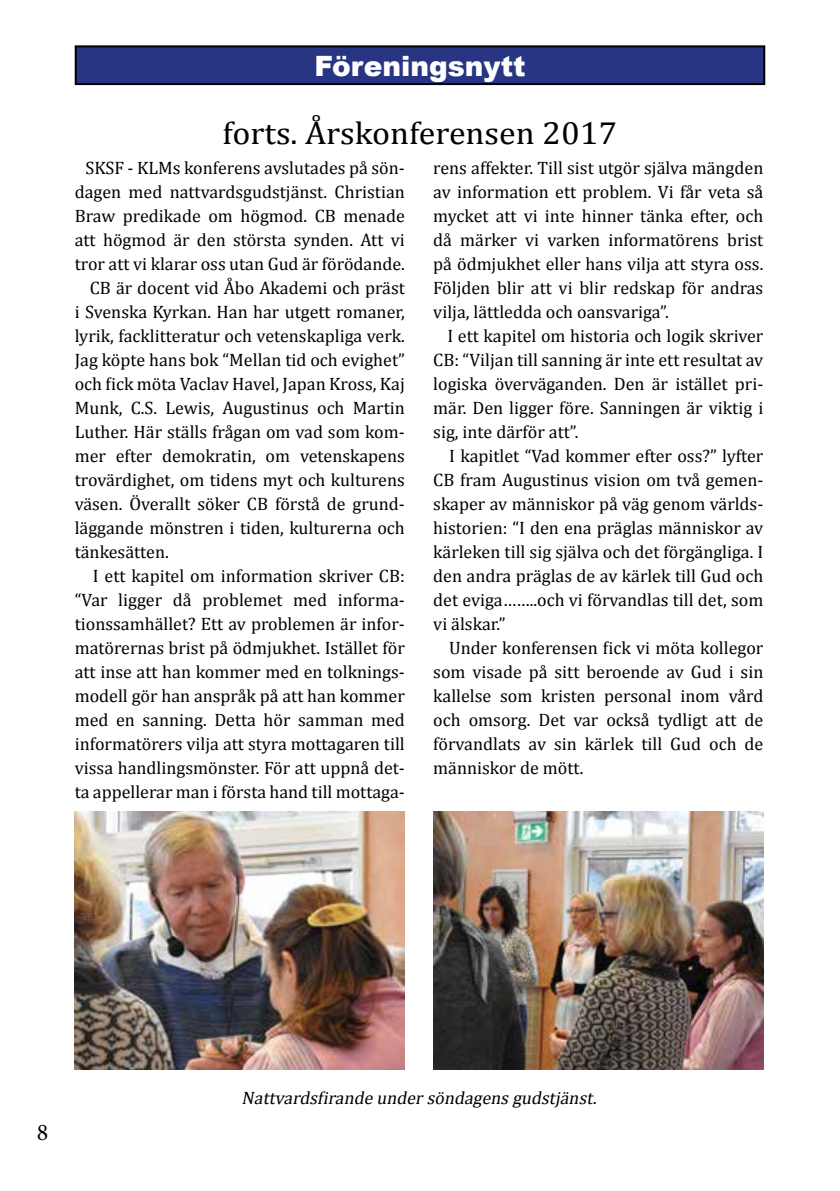
<style>
.page{position:relative;width:840px;height:1191px;background:#fff}
.page>*{position:absolute;margin:0;border:0;box-sizing:border-box;transform-origin:0 0}
.t1{font:32px "Cambria";color:#000;scale:1.06 1}
.t2{font:900 28px "Arial";color:#fff}
.t3{font:24px "Minion Pro";color:#000}
.t4{font:18px/24px "Cambria";color:#000;text-align:justify}
.t5{font:italic 18px "Cambria";color:#000}
</style>
<div class="page">
<div style="left:76px;top:46px;width:687px;height:38px;background:#283583"></div>
<div style="left:75px;top:45px;width:689px;height:40px;border:2px solid #000"></div>
<img style="left:75px;top:811px;width:329px;height:258px">
<img style="left:433px;top:811px;width:330px;height:258px">
<h2 class="t2" style="left:314px;top:46px;width:213px">Föreningsnytt</h2>
<h1 class="t1" style="left:222px;top:114px;width:374px">forts. Årskonferensen 2017</h1>
<p class="t4" style="left:85px;top:156px;width:321px">SKSF - KLMs konferens avslutades på sön-</p>
<p class="t4" style="left:75px;top:180px;width:331px">dagen med nattvardsgudstjänst. Christian</p>
<p class="t4" style="left:75px;top:204px;width:331px">Braw predikade om högmod. CB menade</p>
<p class="t4" style="left:75px;top:228px;width:331px">att högmod är den största synden. Att vi</p>
<p class="t4" style="left:75px;top:252px;width:331px">tror att vi klarar oss utan Gud är förödande.</p>
<p class="t4" style="left:90px;top:276px;width:316px">CB är docent vid Åbo Akademi och präst</p>
<p class="t4" style="left:75px;top:300px;width:331px">i Svenska Kyrkan. Han har utgett romaner,</p>
<p class="t4" style="left:75px;top:324px;width:331px">lyrik, facklitteratur och vetenskapliga verk.</p>
<p class="t4" style="left:75px;top:348px;width:331px">Jag köpte hans bok “Mellan tid och evighet”</p>
<p class="t4" style="left:75px;top:372px;width:331px">och fick möta Vaclav Havel, Japan Kross, Kaj</p>
<p class="t4" style="left:75px;top:396px;width:331px">Munk, C.S. Lewis, Augustinus och Martin</p>
<p class="t4" style="left:75px;top:420px;width:331px">Luther. Här ställs frågan om vad som kom-</p>
<p class="t4" style="left:75px;top:444px;width:331px">mer efter demokratin, om vetenskapens</p>
<p class="t4" style="left:75px;top:468px;width:331px">trovärdighet, om tidens myt och kulturens</p>
<p class="t4" style="left:75px;top:492px;width:331px">väsen. Överallt söker CB förstå de grund-</p>
<p class="t4" style="left:75px;top:516px;width:331px">läggande mönstren i tiden, kulturerna och</p>
<p class="t4" style="left:75px;top:540px;width:95px">tänkesätten.</p>
<p class="t4" style="left:93px;top:564px;width:313px">I ett kapitel om information skriver CB:</p>
<p class="t4" style="left:75px;top:588px;width:331px">“Var ligger då problemet med informa-</p>
<p class="t4" style="left:75px;top:612px;width:331px">tionssamhället? Ett av problemen är infor-</p>
<p class="t4" style="left:75px;top:636px;width:331px">matörernas brist på ödmjukhet. Istället för</p>
<p class="t4" style="left:75px;top:660px;width:331px">att inse att han kommer med en tolknings-</p>
<p class="t4" style="left:75px;top:684px;width:331px">modell gör han anspråk på att han kommer</p>
<p class="t4" style="left:75px;top:708px;width:331px">med en sanning. Detta hör samman med</p>
<p class="t4" style="left:75px;top:732px;width:331px">informatörers vilja att styra mottagaren till</p>
<p class="t4" style="left:75px;top:756px;width:331px">vissa handlingsmönster. För att uppnå det-</p>
<p class="t4" style="left:75px;top:780px;width:331px">ta appellerar man i första hand till mottaga-</p>
<p class="t4" style="left:433px;top:156px;width:331px">rens affekter. Till sist utgör själva mängden av information ett problem. Vi får veta så mycket att vi inte hinner tänka efter, och då märker vi varken informatörens brist på ödmjukhet eller hans vilja att styra oss.<br>Följden blir att vi blir redskap för andras vilja, lättledda och oansvariga”.</p>
<p class="t4" style="left:433px;top:324px;width:331px;text-indent:14px">I ett kapitel om historia och logik skriver CB: “Viljan till sanning är inte ett resultat av logiska överväganden. Den är istället pri&shy;mär. Den ligger före. Sanningen är viktig i sig, inte därför att”.</p>
<p class="t4" style="left:433px;top:444px;width:331px;text-indent:16px">I kapitlet “Vad kommer efter oss?” lyfter CB fram Augustinus vision om två gemen&shy;skaper av människor på väg genom världs&shy;historien: “I den ena präglas människor av kärleken till sig själva och det förgängliga. I den andra präglas de av kärlek till Gud och det eviga……..och vi förvandlas till det, som vi älskar.”</p>
<p class="t4" style="left:433px;top:636px;width:331px;text-indent:16px">Under konferensen fick vi möta kollegor som visade på sitt beroende av Gud i sin kallelse som kristen personal inom vård och omsorg. Det var också tydligt att de förvandlats av sin kärlek till Gud och de människor de mött.</p>
<h3 class="t3" style="left:37px;top:1116px;width:13px">8</h3>
<p class="t5" style="left:241px;top:1087px;width:374px">Nattvardsfirandeundersöndagensgudstjänst.</p>
</div>
